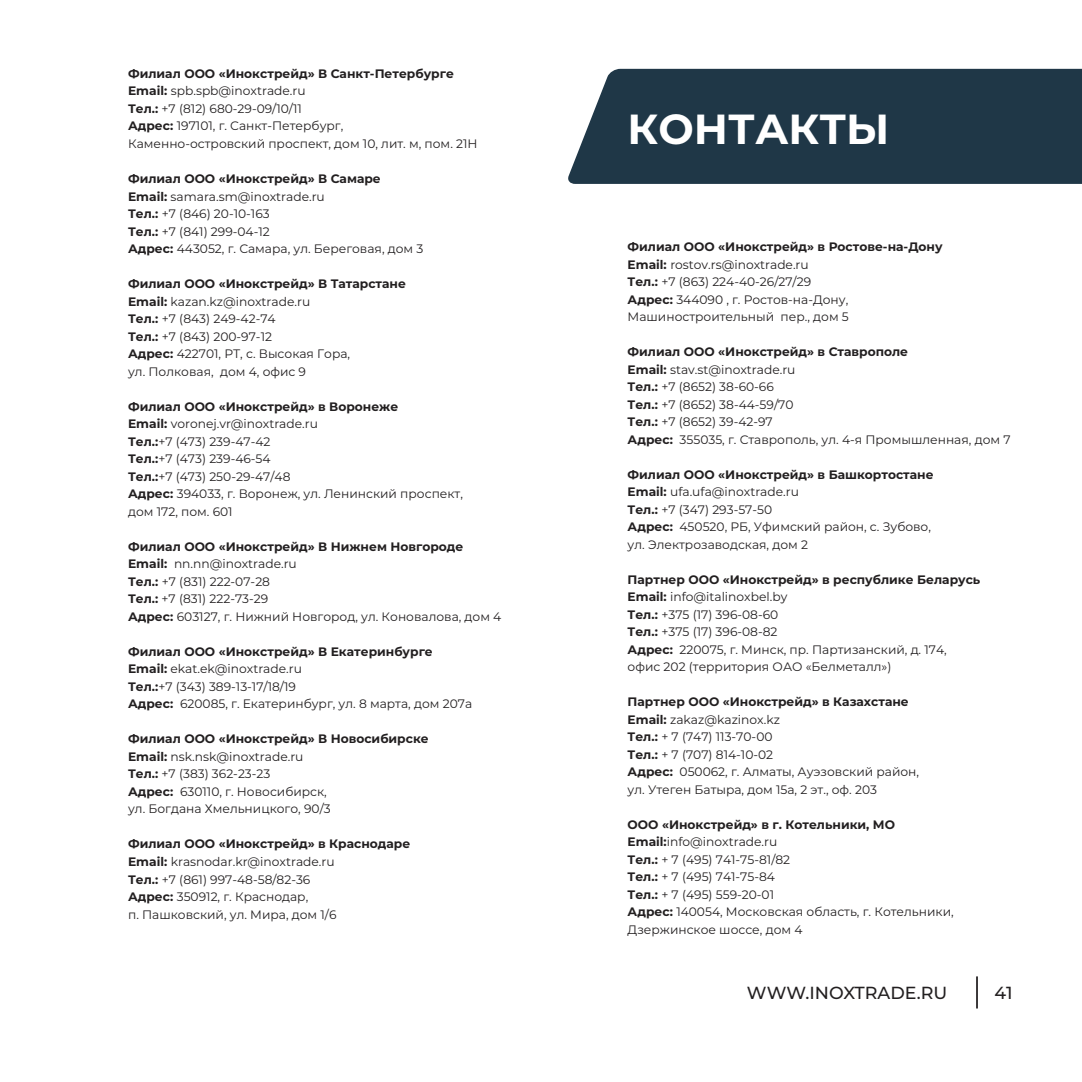
<style>
.page{position:relative;width:1082px;height:1082px;background:#fff}
.page>*{position:absolute;margin:0;border:0;box-sizing:border-box;transform-origin:0 0}
.t1{font:700 42px "Montserrat";color:#fff}
.t2{font:500 17.5px "Montserrat";color:#221f20}
.t3{font:12.25px/17.5px "Montserrat";color:#221f20}
.s1{font-weight:700}
</style>
<div class="page">
<div style="left:568px;top:69px;width:513px;height:115px;background:#1f3747"></div>
<hr style="left:976px;top:976px;width:1px;height:32px;background:#221f20">
<p class="t3" style="left:128px;top:65px;width:351px"><span class="s1">Филиал ООО «Инокстрейд» В Санкт-Петербурге Email:</span> spb.spb@inoxtrade.ru<br><span class="s1">Тел.:</span> +7 (812) 680-29-09/10/11<br><span class="s1">Адрес:</span> 197101, г. Санкт-Петербург, Каменно-островский проспект, дом 10, лит. м, пом. 21Н</p>
<p class="t3" style="left:128px;top:170px;width:297px"><span class="s1">Филиал ООО «Инокстрейд» В Самаре<br>Email:</span> samara.sm@inoxtrade.ru<br><span class="s1">Тел.:</span> +7 (846) 20-10-163<br><span class="s1">Тел.:</span> +7 (841) 299-04-12<br><span class="s1">Адрес:</span> 443052, г. Самара, ул. Береговая, дом 3</p>
<p class="t3" style="left:128px;top:275px;width:279px"><span class="s1">Филиал ООО «Инокстрейд» В Татарстане<br>Email:</span> kazan.kz@inoxtrade.ru<br><span class="s1">Тел.:</span> +7 (843) 249-42-74<br><span class="s1">Тел.:</span> +7 (843) 200-97-12<br><span class="s1">Адрес:</span> 422701, РТ, с. Высокая Гора,<br>ул. Полковая, дом 4, офис 9</p>
<p class="t3" style="left:128px;top:398px;width:336px"><span class="s1">Филиал ООО «Инокстрейд» в Воронеже<br>Email:</span> voronej.vr@inoxtrade.ru<br><span class="s1">Тел.:</span>+7 (473) 239-47-42<br><span class="s1">Тел.:</span>+7 (473) 239-46-54<br><span class="s1">Тел.:</span>+7 (473) 250-29-47/48<br><span class="s1">Адрес:</span> 394033, г. Воронеж, ул. Ленинский проспект, дом 172, пом. 601</p>
<p class="t3" style="left:128px;top:538px;width:375px"><span class="s1">Филиал ООО «Инокстрейд» В Нижнем Новгороде Email:</span> nn.nn@inoxtrade.ru<br><span class="s1">Тел.:</span> +7 (831) 222-07-28<br><span class="s1">Тел.:</span> +7 (831) 222-73-29<br><span class="s1">Адрес:</span> 603127, г. Нижний Новгород, ул. Коновалова, дом 4</p>
<p class="t3" style="left:128px;top:643px;width:345px"><span class="s1">Филиал ООО «Инокстрейд» В Екатеринбурге Email:</span> ekat.ek@inoxtrade.ru<br><span class="s1">Тел.:</span>+7 (343) 389-13-17/18/19<br><span class="s1">Адрес:</span> 620085, г. Екатеринбург, ул. 8 марта, дом 207а</p>
<p class="t3" style="left:128px;top:730px;width:302px"><span class="s1">Филиал ООО «Инокстрейд» В Новосибирске<br>Email:</span> nsk.nsk@inoxtrade.ru<br><span class="s1">Тел.:</span> +7 (383) 362-23-23<br><span class="s1">Адрес:</span> 630110, г. Новосибирск,<br>ул. Богдана Хмельницкого, 90/3</p>
<p class="t3" style="left:128px;top:835px;width:284px"><span class="s1">Филиал ООО «Инокстрейд» в Краснодаре Email:</span> krasnodar.kr@inoxtrade.ru<br><span class="s1">Тел.:</span> +7 (861) 997-48-58/82-36<br><span class="s1">Адрес:</span> 350912, г. Краснодар,<br>п. Пашковский, ул. Мира, дом 1/6</p>
<h1 class="t1" style="left:627px;top:106px;width:263px">КОНТАКТЫ</h1>
<p class="t3" style="left:627px;top:238px;width:316px"><span class="s1">Филиал ООО «Инокстрейд» в Ростове-на-Дону Email:</span> rostov.rs@inoxtrade.ru<br><span class="s1">Тел.:</span> +7 (863) 224-40-26/27/29<br><span class="s1">Адрес:</span> 344090 , г. Ростов-на-Дону, Машиностроительный пер., дом 5</p>
<p class="t3" style="left:627px;top:343px;width:384px"><span class="s1">Филиал ООО «Инокстрейд» в Ставрополе<br>Email:</span> stav.st@inoxtrade.ru<br><span class="s1">Тел.:</span> +7 (8652) 38-60-66<br><span class="s1">Тел.:</span> +7 (8652) 38-44-59/70<br><span class="s1">Тел.:</span> +7 (8652) 39-42-97<br><span class="s1">Адрес:</span> 355035, г. Ставрополь, ул. 4-я Промышленная, дом 7</p>
<p class="t3" style="left:627px;top:465px;width:307px"><span class="s1">Филиал ООО «Инокстрейд» в Башкортостане Email:</span> ufa.ufa@inoxtrade.ru<br><span class="s1">Тел.:</span> +7 (347) 293-57-50<br><span class="s1">Адрес:</span> 450520, РБ, Уфимский район, с. Зубово, ул. Электрозаводская, дом 2</p>
<p class="t3" style="left:627px;top:571px;width:354px"><span class="s1">Партнер ООО «Инокстрейд» в республике Беларусь Email:</span> info@italinoxbel.by<br><span class="s1">Тел.:</span> +375 (17) 396-08-60<br><span class="s1">Тел.:</span> +375 (17) 396-08-82<br><span class="s1">Адрес:</span> 220075, г. Минск, пр. Партизанский, д. 174, офис 202 (территория ОАО «Белметалл»)</p>
<p class="t3" style="left:627px;top:693px;width:293px"><span class="s1">Партнер ООО «Инокстрейд» в Казахстане Email:</span> zakaz@kazinox.kz<br><span class="s1">Тел.:</span> + 7 (747) 113-70-00<br><span class="s1">Тел.:</span> + 7 (707) 814-10-02<br><span class="s1">Адрес:</span> 050062, г. Алматы, Ауэзовский район, ул. Утеген Батыра, дом 15а, 2 эт., оф. 203</p>
<p class="t3" style="left:627px;top:816px;width:327px"><span class="s1">ООО «Инокстрейд» в г. Котельники, МО<br>Email:</span>info@inoxtrade.ru<br><span class="s1">Тел.:</span> + 7 (495) 741-75-81/82<br><span class="s1">Тел.:</span> + 7 (495) 741-75-84<br><span class="s1">Тел.:</span> + 7 (495) 559-20-01<br><span class="s1">Адрес:</span> 140054, Московская область, г. Котельники,<br>Дзержинское шоссе, дом 4</p>
<h2 class="t2" style="left:747px;top:983px;width:202px">WWW.INOXTRADE.RU</h2>
<h2 class="t2" style="left:994px;top:983px;width:20px">41</h2>
</div>
